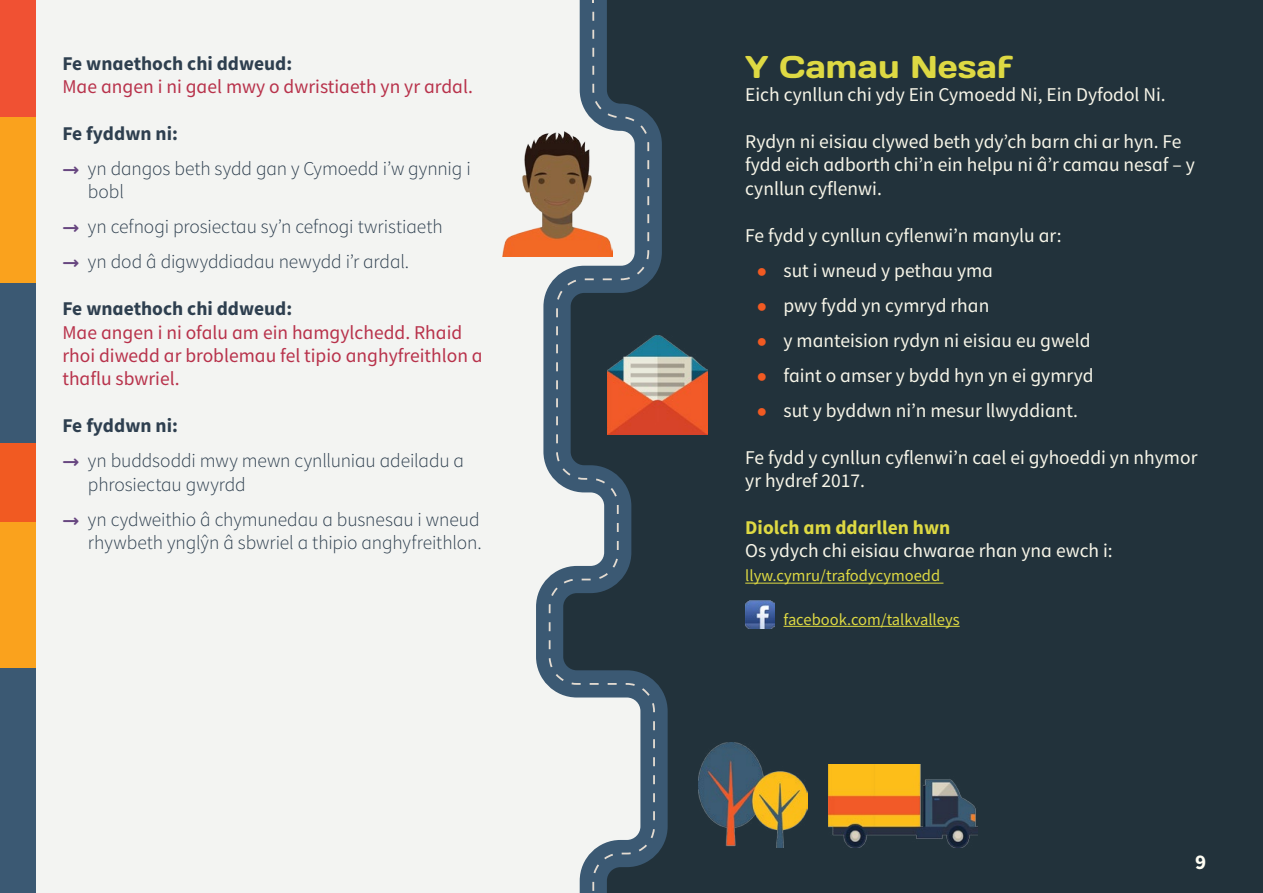
<style>
.page{position:relative;width:1263px;height:893px;background:#fff}
.page>*{position:absolute;margin:0;border:0;box-sizing:border-box;transform-origin:0 0}
.t1{font:31.5px "Days";color:#ded943}
.t2{font:700 21px "Source Sans Pro";color:#fffef4}
.t3{font:19.5px/23.4px "Source Sans Pro";color:#f7f5e8}
.t4{font:300 19.5px/23.4px "Source Sans Pro";letter-spacing:-.005em;color:#2e3f4f}
.t5{font:19.5px/23.4px "Source Sans Pro";color:#b8324b}
.t6{font:700 19.5px "Source Sans Pro";color:#2e3f4f}
.t7{font:700 19.5px "Source Sans Pro";color:#ded943}
.t8{font:16.5px "Source Sans Pro";color:#ded943}
.s1{font-family:"Comfortaa";font-weight:700;font-size:18px;color:#674680}
.s2{font-family:"Arial";font-weight:700;font-size:18px;color:#f15a22}
</style>
<div class="page">
<div style="left:425px;top:0;width:838px;height:893px;background:#22323b"></div>
<div style="left:36px;top:0;width:500px;height:893px;background:#f3f4f2"></div>
<svg style="left:536px;top:0;width:132px;height:893px"></svg>
<svg style="left:549px;top:12px;width:106px;height:879px"></svg>
<hr style="left:745px;top:583px;width:198px;height:1px;background:#ded943">
<hr style="left:783px;top:626px;width:177px;height:1px;background:#ded943">
<div style="left:0;top:0;width:36px;height:145px;background:#f05133"></div>
<div style="left:0;top:117px;width:36px;height:184px;background:#faa21d"></div>
<div style="left:0;top:283px;width:36px;height:184px;background:#3b5973"></div>
<div style="left:0;top:443px;width:36px;height:183px;background:#f15a22"></div>
<div style="left:0;top:522px;width:36px;height:184px;background:#faa21d"></div>
<div style="left:0;top:668px;width:36px;height:225px;background:#3b5973"></div>
<img style="left:607px;top:336px;width:101px;height:98px">
<img style="left:502px;top:132px;width:110px;height:125px">
<img style="left:698px;top:742px;width:110px;height:105px">
<img style="left:828px;top:765px;width:149px;height:82px">
<img style="left:745px;top:601px;width:29px;height:28px">
<p class="t6" style="left:62px;top:50px;width:231px">Fe wnaethoch chi ddweud:</p>
<p class="t5" style="left:62px;top:75px;width:412px">Mae angen i ni gael mwy o dwristiaeth yn yr ardal.</p>
<p class="t6" style="left:62px;top:120px;width:117px">Fe fyddwn ni:</p>
<p class="t4" style="left:88px;top:157px;width:384px;text-indent:-26px"><span class="s1">→</span> yn dangos beth sydd gan y Cymoedd i’w gynnig i bobl</p>
<p class="t4" style="left:62px;top:215px;width:382px"><span class="s1">→</span> yn cefnogi prosiectau sy’n cefnogi twristiaeth</p>
<p class="t4" style="left:62px;top:250px;width:348px"><span class="s1">→</span> yn dod â digwyddiadau newydd i’r ardal.</p>
<p class="t6" style="left:62px;top:296px;width:231px">Fe wnaethoch chi ddweud:</p>
<p class="t5" style="left:62px;top:320px;width:422px">Mae angen i ni ofalu am ein hamgylchedd. Rhaid rhoi diwedd ar broblemau fel tipio anghyfreithlon a thaflu sbwriel.</p>
<p class="t6" style="left:62px;top:413px;width:117px">Fe fyddwn ni:</p>
<p class="t4" style="left:88px;top:449px;width:378px;text-indent:-26px"><span class="s1">→</span> yn buddsoddi mwy mewn cynlluniau adeiladu a phrosiectau gwyrdd</p>
<p class="t4" style="left:62px;top:508px;width:421px;text-align:right"><span class="s1">→</span> yn cydweithio â chymunedau a busnesau i wneud rhywbeth ynglŷn â sbwriel a thipio anghyfreithlon.</p>
<h1 class="t1" style="left:745px;top:47px;width:269px">Y Camau Nesaf</h1>
<p class="t3" style="left:745px;top:83px;width:422px">Eich cynllun chi ydy Ein Cymoedd Ni, Ein Dyfodol Ni.</p>
<p class="t3" style="left:745px;top:130px;width:451px">Rydyn ni eisiau clywed beth ydy’ch barn chi ar hyn. Fe fydd eich adborth chi’n ein helpu ni â’r camau nesaf – y cynllun cyflenwi.</p>
<p class="t3" style="left:745px;top:223px;width:318px">Fe fydd y cynllun cyflenwi’n manylu ar:</p>
<p class="t3" style="left:756px;top:258px;width:238px"><span class="s2">●</span> sut i wneud y pethau yma</p>
<p class="t3" style="left:756px;top:293px;width:234px"><span class="s2">●</span> pwy fydd yn cymryd rhan</p>
<p class="t3" style="left:756px;top:329px;width:335px"><span class="s2">●</span> y manteision rydyn ni eisiau eu gweld</p>
<p class="t3" style="left:756px;top:364px;width:339px"><span class="s2">●</span> faint o amser y bydd hyn yn ei gymryd</p>
<p class="t3" style="left:756px;top:399px;width:323px"><span class="s2">●</span> sut y byddwn ni’n mesur llwyddiant.</p>
<p class="t3" style="left:745px;top:446px;width:454px">Fe fydd y cynllun cyflenwi’n cael ei gyhoeddi yn nhymor yr hydref 2017.</p>
<p class="t7" style="left:745px;top:514px;width:207px">Diolch am ddarllen hwn</p>
<p class="t3" style="left:745px;top:539px;width:369px">Os ydych chi eisiau chwarae rhan yna ewch i:</p>
<p class="t8" style="left:745px;top:565px;width:196px">llyw.cymru/trafodycymoedd</p>
<p class="t8" style="left:783px;top:609px;width:178px">facebook.com/talkvalleys</p>
<p class="t2" style="left:1195px;top:847px;width:13px">9</p>
</div>
